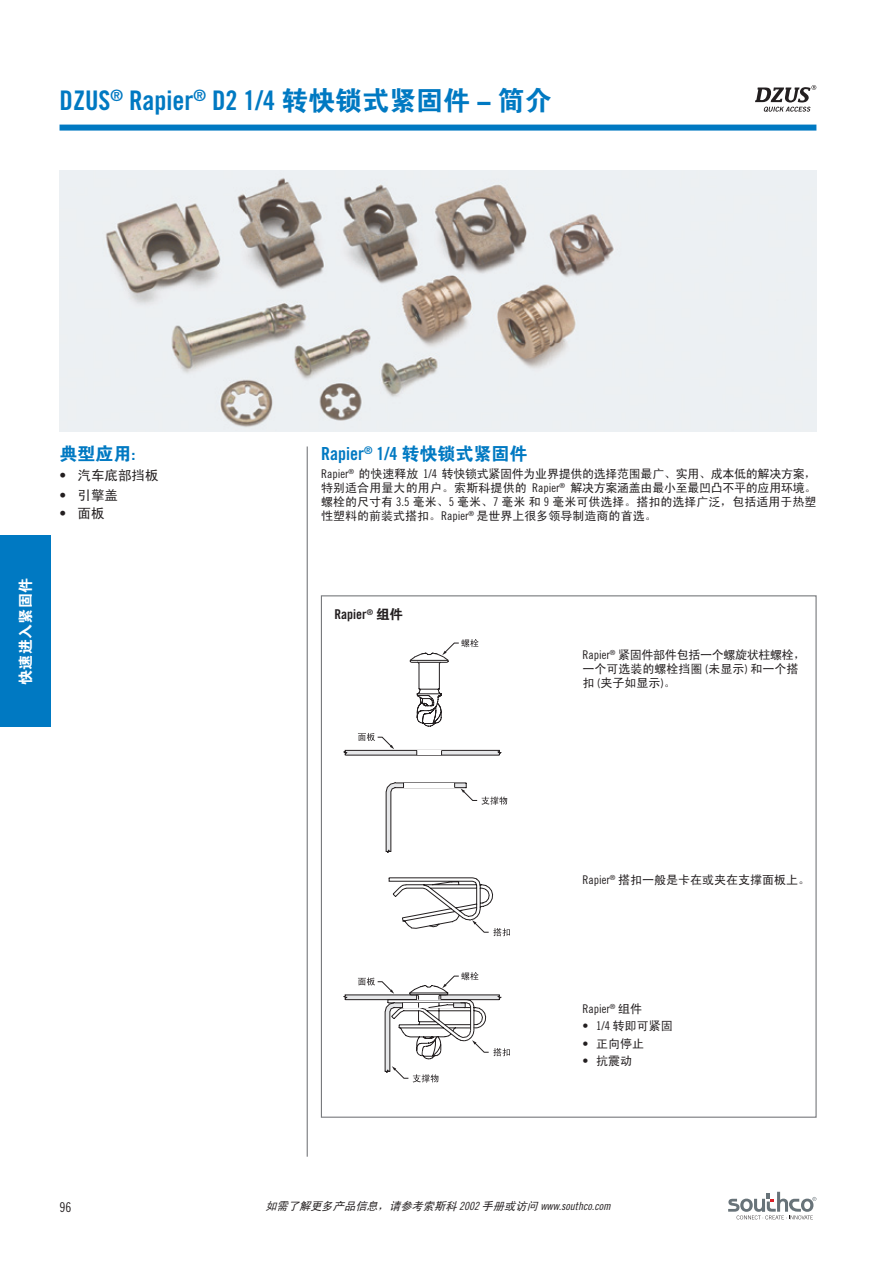
<style>
.page{position:relative;width:893px;height:1263px;background:#fff}
.page>*{position:absolute;margin:0;border:0;box-sizing:border-box;transform-origin:0 0}
.t1{font:27px "Trade Gothic Bold Cond Twenty";color:#0079c2}
.t2{font:18px "Trade Gothic Bold Cond Twenty";color:#0079c2}
.t3{font:18px "FZDHTJW GB1 0";color:#0079c2}
.t4{font:15px "FZDHTJW GB1 0";letter-spacing:.025em;color:#fff}
.t5{font:13.5px "Sim Hei";color:#231f20}
.t6{font:13.5px "Trade Gothic Bold Cond Twenty";color:#231f20}
.t7{font:13.5px "Trade Gothic Cond Eighteen";color:#231f20}
.t8{font:12px/14.2px "Sim Hei";color:#231f20;text-align:justify}
.t9{font:12px "Trade Gothic Cond Eighteen";color:#231f20}
.t10{font:italic 11.25px "Sim Hei";color:#231f20}
.s1{font-family:"FZDHTJW GB1 0"}
.s2{font-family:"Trade Gothic Bold Cond Twenty"}
.s3{font-family:"Trade Gothic Cond Eighteen"}
.s4{font-family:"Sim Hei"}
.s5{font-family:"Trade Gothic Cond Eighteen Obl";font-style:normal}
</style>
<div class="page">
<img style="left:60px;top:170px;width:756px;height:261px">
<hr style="left:307px;top:446px;width:1px;height:711px;background:#787a7d">
<svg style="left:344px;top:733px;width:166px;height:204px"></svg>
<svg style="left:409px;top:639px;width:70px;height:88px"></svg>
<svg style="left:344px;top:972px;width:166px;height:110px"></svg>
<div style="left:0;top:536px;width:51px;height:191px;background:#0079c2"></div>
<div style="left:60px;top:125px;width:756px;height:6px;background:#0079c2"></div>
<svg style="left:755px;top:85px;width:61px;height:27px"></svg>
<svg style="left:728px;top:1192px;width:88px;height:27px"></svg>
<h1 class="t1" style="left:60px;top:84px;width:494px">DZUS<sup>®</sup> Rapier<sup>®</sup> D2 1/4 <span class="s1">转快锁式紧固件 - 简介</span></h1>
<p class="t4" style="left:18px;top:685px;width:109px;rotate:-90deg">快速进入紧固件</p>
<h2 class="t3" style="left:60px;top:444px;width:77px">典型应用<span class="s2">:</span></h2>
<p class="t5" style="left:60px;top:468px;width:101px"><span class="s3">•</span> 汽车底部挡板</p>
<p class="t5" style="left:60px;top:488px;width:60px"><span class="s3">•</span> 引擎盖</p>
<p class="t5" style="left:60px;top:507px;width:47px"><span class="s3">•</span> 面板</p>
<p class="t7" style="left:60px;top:1199px;width:13px">96</p>
<h2 class="t2" style="left:321px;top:443px;width:208px">Rapier<sup>®</sup> 1/4 <span class="s1">转快锁式紧固件</span></h2>
<p class="t8" style="left:321px;top:466px;width:497px"><span class="s3">Rapier</span><sup>®</sup> 的快速释放 <span class="s3">1/4</span> 转快锁式紧固件为业界提供的选择范围最广、实用、成本低的解决方案，特别适合用量大的用户。索斯科提供的 <span class="s3">Rapier</span><sup>®</sup> 解决方案涵盖由最小至最凹凸不平的应用环境。螺栓的尺寸有 <span class="s3">3.5</span> 毫米、<span class="s3">5</span> 毫米、<span class="s3">7</span> 毫米和 <span class="s3">9</span> 毫米可供选择。搭扣的选择广泛，包括适用于热塑性塑料的前装式搭扣。<span class="s3">Rapier</span><sup>®</sup> 是世界上很多领导制造商的首选。</p>
<p class="t6" style="left:335px;top:606px;width:70px">Rapier<sup>®</sup> <span class="s1">组件</span></p>
<p class="t8" style="left:583px;top:647px;width:225px;text-align:left"><span class="s3">Rapier</span><sup>®</sup> 紧固件部件包括一个螺旋状柱螺栓，一个可选装的螺栓挡圈 <span class="s3">(</span>未显示<span class="s3">)</span> 和一个搭扣 <span class="s3">(</span>夹子如显示<span class="s3">)</span>。</p>
<p class="t8" style="left:583px;top:873px;width:229px"><span class="s3">Rapier</span><sup>®</sup> 搭扣一般是卡在或夹在支撑面板上。</p>
<p class="t9" style="left:583px;top:1001px;width:61px">Rapier<sup>®</sup> <span class="s4">组件</span></p>
<p class="t8" style="left:583px;top:1019px;width:92px"><span class="s3">• 1/4</span> 转即可紧固</p>
<p class="t8" style="left:583px;top:1036px;width:63px"><span class="s3">•</span> 正向停止</p>
<p class="t8" style="left:583px;top:1053px;width:51px"><span class="s3">•</span> 抗震动</p>
<p class="t10" style="left:265px;top:1200px;width:347px">如需了解更多产品信息，请参考索斯科 <span class="s5">2002</span> 手册或访问 <span class="s5">w w w. s o u t h c o . c o m</span></p>
</div>
